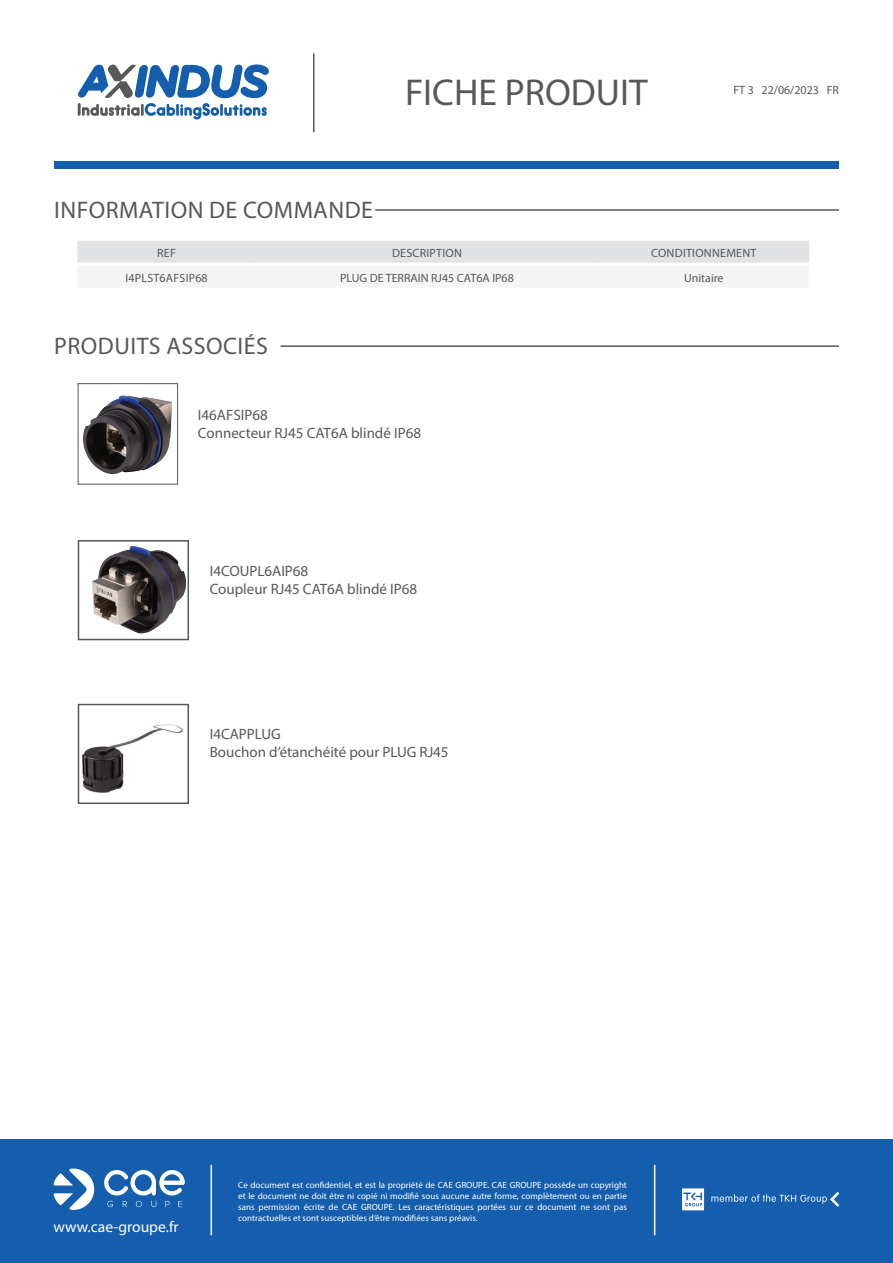
<style>
.page{position:relative;width:893px;height:1263px;background:#fff}
.page>*{position:absolute;margin:0;border:0;box-sizing:border-box;transform-origin:0 0}
.t1{font:37.5px "Myriad Pro";color:#57585a}
.t2{font:24px "Myriad Pro";letter-spacing:.02em;color:#57585a}
.t3{font:15.6px "Myriad Pro";color:#fff}
.t4{font:15px "Myriad Pro";color:#57585a}
.t5{font:12px "Myriad Pro";letter-spacing:.01em;color:#57585a}
.t6{font:9px/10.8px "Myriad Pro";color:#fff;text-align:justify}
</style>
<div class="page">
<div style="left:0;top:1139px;width:893px;height:124px;background:#145ead"></div>
<svg style="left:711px;top:1192px;width:128px;height:14px"></svg>
<svg style="left:682px;top:1188px;width:22px;height:22px"></svg>
<hr style="left:211px;top:1165px;width:1px;height:70px;background:#fff">
<hr style="left:654px;top:1165px;width:1px;height:70px;background:#fff">
<div style="left:54px;top:161px;width:785px;height:8px;background:#145ead"></div>
<hr style="left:313px;top:54px;width:1px;height:78px;background:#57585a">
<svg style="left:78px;top:64px;width:191px;height:55px"></svg>
<svg style="left:104px;top:1170px;width:81px;height:37px"></svg>
<svg style="left:53px;top:1168px;width:41px;height:42px"></svg>
<hr style="left:281px;top:345px;width:558px;height:2px;background:#57585a">
<img style="left:83px;top:395px;width:89px;height:80px">
<div style="left:78px;top:383px;width:100px;height:102px;border:1px solid #57585a"></div>
<img style="left:92px;top:546px;width:94px;height:88px">
<div style="left:78px;top:540px;width:111px;height:100px;border:2px solid #57585a"></div>
<hr style="left:375px;top:209px;width:464px;height:2px;background:#57585a">
<div style="left:78px;top:241px;width:731px;height:22px;background:#e1e2e4"></div>
<img style="left:82px;top:724px;width:101px;height:69px">
<div style="left:78px;top:704px;width:111px;height:100px;border:2px solid #57585a"></div>
<h1 class="t1" style="left:405px;top:70px;width:244px">FICHE PRODUIT</h1>
<h3 class="t5" style="left:733px;top:83px;width:107px">FT 3 22/06/2023 FR</h3>
<p class="t2" style="left:54px;top:195px;width:320px">INFORMATION DE COMMANDE</p>
<p class="t5" style="left:157px;top:246px;width:20px">REF</p>
<p class="t5" style="left:392px;top:246px;width:71px">DESCRIPTION</p>
<p class="t5" style="left:651px;top:246px;width:107px">CONDITIONNEMENT</p>
<p class="t5" style="left:126px;top:270px;width:84px">I4PLST6AFSIP68</p>
<p class="t5" style="left:340px;top:270px;width:175px">PLUG DE TERRAIN RJ45 CAT6A IP68</p>
<p class="t5" style="left:684px;top:270px;width:41px">Unitaire</p>
<p class="t2" style="left:54px;top:331px;width:215px">PRODUITS ASSOCIÉS</p>
<p class="t4" style="left:198px;top:406px;width:71px">I46AFSIP68</p>
<p class="t4" style="left:198px;top:424px;width:225px">Connecteur RJ45 CAT6A blindé IP68</p>
<p class="t4" style="left:210px;top:561px;width:100px">I4COUPL6AIP68</p>
<p class="t4" style="left:210px;top:579px;width:209px">Coupleur RJ45 CAT6A blindé IP68</p>
<p class="t4" style="left:210px;top:725px;width:73px">I4CAPPLUG</p>
<p class="t4" style="left:210px;top:743px;width:240px">Bouchon d’étanchéité pour PLUG RJ45</p>
<h3 class="t3" style="left:53px;top:1217px;width:127px">www.cae-groupe.fr</h3>
<p class="t6" style="left:238px;top:1179px;width:390px">Ce document est confidentiel, et est la propriété de CAE GROUPE. CAE GROUPE possède un copyright et le document ne doit être ni copié ni modifié sous aucune autre forme, complètement ou en partie sans permission écrite de CAE GROUPE. Les caractéristiques portées sur ce document ne sont pas contractuelles et sont susceptibles d’être modifiées sans préavis.</p>
</div>
